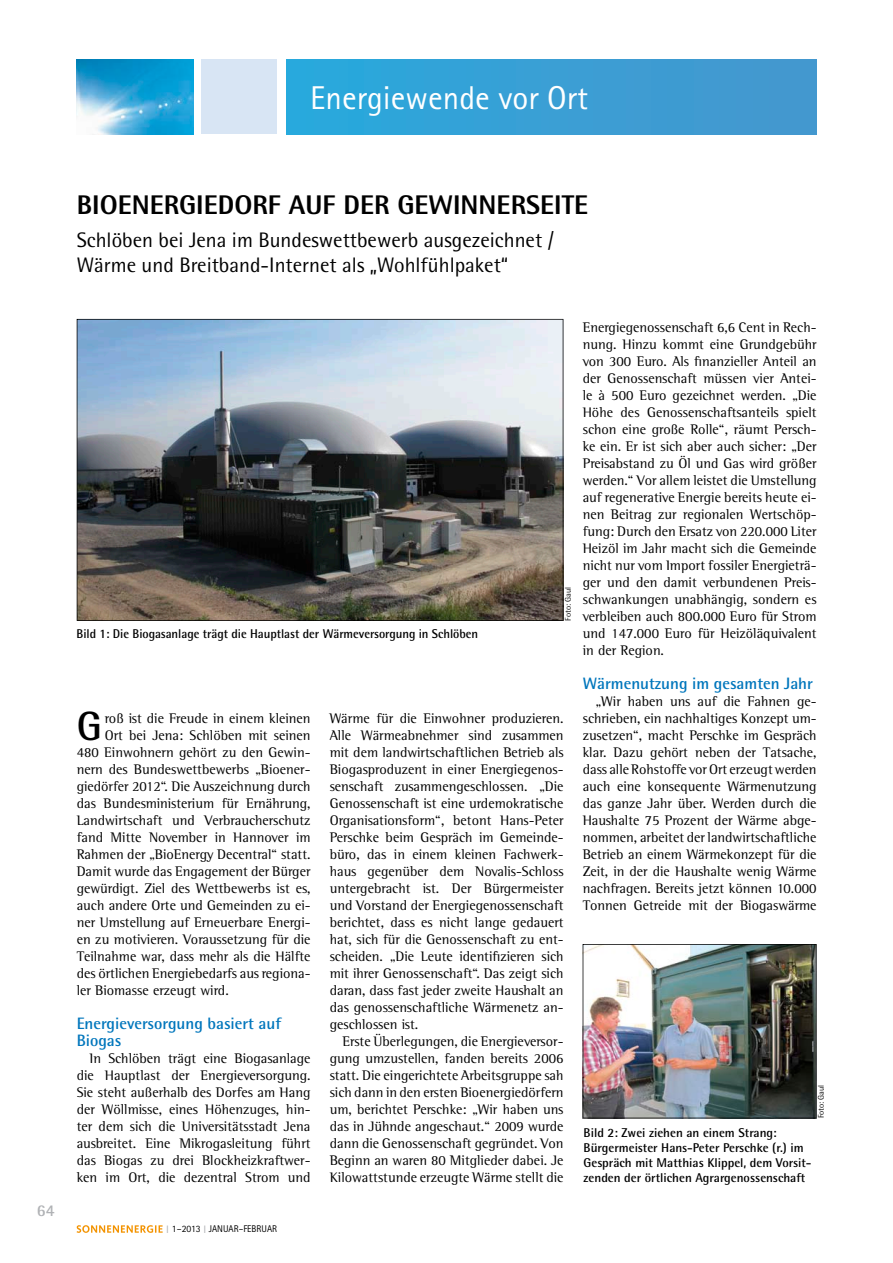
<style>
.page{position:relative;width:893px;height:1263px;background:#fff}
.page>*{position:absolute;margin:0;border:0;box-sizing:border-box;transform-origin:0 0}
.t1{font:700 40.8px "Rotis Semi Sans Std";color:#000}
.t2{font:33px "Rotis Sans Serif Std";color:#fff}
.t3{font:800 27px "Rotis Semi Sans Std";color:#000}
.t4{font:21px/25.5px "Rotis Semi Sans Std";color:#000}
.t5{font:700 16.5px/17px "Rotis Semi Sans Std";color:#0076bc}
.t6{font:700 16.5px "Rotis Semi Sans Std";color:#b0b2b5}
.t7{font:14.25px/17px "Rotis Semi Serif Std";color:#000;text-align:justify}
.t8{font:700 12.75px/15px "Rotis Semi Sans Std";color:#000}
.t9{font:9.75px "Rotis Sans Serif Std";color:#000}
.t10{font:8.25px "Rotis Semi Sans Std";color:#000}
.s1{font-size:10.8px;color:#b0b2b5}
</style>
<div class="page">
<svg style="left:77px;top:1225px;width:86px;height:8px"></svg>
<img style="left:77px;top:319px;width:486px;height:302px">
<div style="left:202px;top:60px;width:75px;height:74px;background:#d8e5f4"></div>
<div style="left:287px;top:60px;width:529px;height:74px;background:linear-gradient(to right,#29a9dd,#4796ce)"></div>
<img style="left:77px;top:60px;width:116px;height:74px">
<img style="left:583px;top:944px;width:233px;height:174px">
<h2 class="t2" style="left:310px;top:78px;width:279px">energiewende vor ort</h2>
<p class="t6" style="left:37px;top:1200px;width:19px">64</p>
<h3 class="t3" style="left:77px;top:188px;width:513px">BIOENERGIEDORF AUF DER GEWINNERSEITE</h3>
<h3 class="t4" style="left:77px;top:227px;width:479px">Schlöben bei Jena im bundeswettbewerb ausgezeichnet / wärme und breitband-internet als „wohlfühlpaket“</h3>
<p class="t8" style="left:77px;top:626px;width:403px">Bild 1: Die Biogasanlage trägt die Hauptlast der Wärmeversorgung in Schlöben</p>
<p class="t10" style="left:563px;top:621px;width:35px;rotate:-90deg">foto: Gaul</p>
<h1 class="t1" style="left:77px;top:701px;width:26px">G</h1>
<p class="t7" style="left:105px;top:710px;width:207px">roß ist die Freude in einem kleinen</p>
<p class="t7" style="left:105px;top:727px;width:207px">Ort bei Jena: Schlöben mit seinen</p>
<p class="t7" style="left:77px;top:744px;width:235px">480 Einwohnern gehört zu den Gewin-</p>
<p class="t7" style="left:77px;top:761px;width:235px">nern des Bundeswettbewerbs „Bioener-</p>
<p class="t7" style="left:77px;top:778px;width:235px">giedörfer 2012“. Die Auszeichnung durch</p>
<p class="t7" style="left:77px;top:795px;width:235px">das Bundesministerium für Ernährung,</p>
<p class="t7" style="left:77px;top:812px;width:235px">Landwirtschaft und Verbraucherschutz</p>
<p class="t7" style="left:77px;top:829px;width:235px">fand Mitte November in Hannover im</p>
<p class="t7" style="left:77px;top:846px;width:235px">Rahmen der „BioEnergy Decentral“ statt.</p>
<p class="t7" style="left:77px;top:863px;width:235px">Damit wurde das Engagement der Bürger</p>
<p class="t7" style="left:77px;top:880px;width:235px">gewürdigt. Ziel des Wettbewerbs ist es,</p>
<p class="t7" style="left:77px;top:897px;width:235px">auch andere Orte und Gemeinden zu ei-</p>
<p class="t7" style="left:77px;top:914px;width:235px">ner Umstellung auf Erneuerbare Energi-</p>
<p class="t7" style="left:77px;top:931px;width:235px">en zu motivieren. Voraussetzung für die</p>
<p class="t7" style="left:77px;top:948px;width:235px">Teilnahme war, dass mehr als die Hälfte</p>
<p class="t7" style="left:77px;top:965px;width:235px">des örtlichen Energiebedarfs aus regiona-</p>
<p class="t7" style="left:77px;top:982px;width:154px">ler Biomasse erzeugt wird.</p>
<p class="t5" style="left:77px;top:1015px;width:206px">Energieversorgung basiert auf<br>Biogas</p>
<p class="t7" style="left:77px;top:1050px;width:235px;text-indent:13px">In Schlöben trägt eine Biogasanlage die Hauptlast der Energieversorgung.<br>Sie steht außerhalb des Dorfes am Hang der Wöllmisse, eines Höhenzuges, hin&shy;ter dem sich die Universitätsstadt Jena ausbreitet. Eine Mikrogasleitung führt das Biogas zu drei Blockheizkraftwer&shy;ken im Ort, die dezentral Strom und</p>
<p class="t7" style="left:330px;top:710px;width:235px">Wärme für die Einwohner produzieren.<br>Alle Wärmeabnehmer sind zusammen mit dem landwirtschaftlichen Betrieb als Biogasproduzent in einer Energiegenos&shy;senschaft zusammengeschlossen. „Die Genossenschaft ist eine urdemokratische Organisationsform“, betont Hans-Peter Perschke beim Gespräch im Gemeinde&shy;büro, das in einem kleinen Fachwerk&shy;haus gegenüber dem Novalis-Schloss untergebracht ist. Der Bürgermeister und Vorstand der Energiegenossenschaft berichtet, dass es nicht lange gedauert hat, sich für die Genossenschaft zu ent&shy;scheiden. „Die Leute identifizieren sich mit ihrer Genossenschaft“. Das zeigt sich daran, dass fast jeder zweite Haushalt an das genossenschaftliche Wärmenetz an&shy;geschlossen ist.</p>
<p class="t7" style="left:330px;top:1033px;width:235px;text-indent:13px">Erste Überlegungen, die Energieversor&shy;gung umzustellen, fanden bereits 2006 statt. Die eingerichtete Arbeitsgruppe sah sich dann in den ersten Bioenergiedörfern um, berichtet Perschke: „Wir haben uns das in Jühnde angeschaut.“ 2009 wurde dann die Genossenschaft gegründet. Von Beginn an waren 80 Mitglieder dabei. Je Kilowattstunde erzeugte Wärme stellt die</p>
<p class="t7" style="left:583px;top:319px;width:235px">Energiegenossenschaft 6,6 Cent in Rech&shy;nung. Hinzu kommt eine Grundgebühr von 300 Euro. Als finanzieller Anteil an der Genossenschaft müssen vier Antei&shy;le à 500 Euro gezeichnet werden. „Die Höhe des Genossenschaftsanteils spielt schon eine große Rolle“, räumt Persch&shy;ke ein. Er ist sich aber auch sicher: „Der Preisabstand zu Öl und Gas wird größer werden.“ Vor allem leistet die Umstellung auf regenerative Energie bereits heute ei&shy;nen Beitrag zur regionalen Wertschöp&shy;fung: Durch den Ersatz von 220.000 Liter Heizöl im Jahr macht sich die Gemeinde nicht nur vom Import fossiler Energieträ&shy;ger und den damit verbundenen Preis&shy;schwankungen unabhängig, sondern es verbleiben auch 800.000 Euro für Strom und 147.000 Euro für Heizöläquivalent in der Region.</p>
<p class="t5" style="left:583px;top:674px;width:232px">Wärmenutzung im gesamten Jahr</p>
<p class="t7" style="left:583px;top:693px;width:235px;text-indent:13px">„Wir haben uns auf die Fahnen ge&shy;schrieben, ein nachhaltiges Konzept um&shy;zusetzen“, macht Perschke im Gespräch klar. Dazu gehört neben der Tatsache, dass alle Rohstoffe vor Ort erzeugt werden auch eine konsequente Wärmenutzung das ganze Jahr über. Werden durch die Haushalte 75 Prozent der Wärme abge&shy;nommen, arbeitet der landwirtschaftliche Betrieb an einem Wärmekonzept für die Zeit, in der die Haushalte wenig Wärme nachfragen. Bereits jetzt können 10.000<br>Tonnen Getreide mit der Biogaswärme</p>
<p class="t10" style="left:816px;top:1118px;width:35px;rotate:-90deg">foto: Gaul</p>
<p class="t8" style="left:584px;top:1125px;width:229px">Bild 2: Zwei ziehen an einem Strang:<br>Bürgermeister Hans-Peter Perschke (r.) im Gespräch mit matthias Klippel, dem Vorsit&shy;zenden der örtlichen Agrargenossenschaft</p>
<p class="t9" style="left:166px;top:1223px;width:113px"><span class="s1">I</span> 1–2013 <span class="s1">I</span> Januar–Februar</p>
</div>
